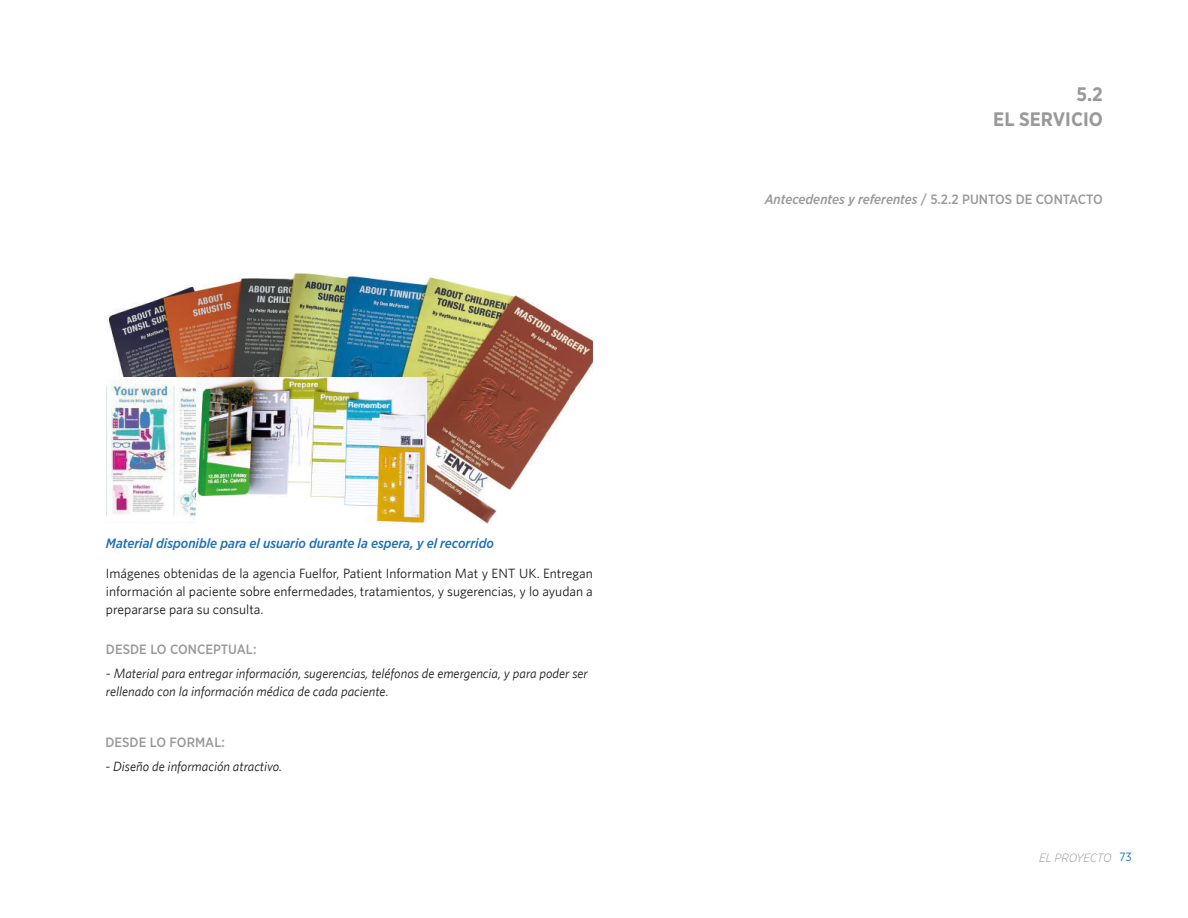
<style>
.page{position:relative;width:1188px;height:918px;background:#fff}
.page>*{position:absolute;margin:0;border:0;box-sizing:border-box;transform-origin:0 0}
.t1{font:700 19.5px/25.5px "Gotham Narrow";color:#999;text-align:right}
.t2{font:13.5px/18px "Whitney";color:#1d1d1b;text-align:justify}
.t3{font:italic 13.5px/18px "Whitney";color:#1d1d1b}
.t4{font:italic 500 13.5px "Gotham Narrow";color:#1d70b8}
.t5{font:italic 500 13.5px "Gotham Narrow";color:#999}
.t6{font:500 13.5px "Gotham Narrow";color:#999}
.t7{font:italic 300 12px "Gotham Narrow";letter-spacing:-.005em;color:#999}
.s1{font-style:normal}
.s2{font-weight:400;font-style:normal;color:#1d70b8}
</style>
<div class="page">
<img style="left:107px;top:273px;width:486px;height:250px">
<img style="left:107px;top:378px;width:89px;height:145px">
<img style="left:196px;top:378px;width:231px;height:145px">
<p class="t4" style="left:106px;top:535px;width:390px">Material disponible para el usuario durante la espera, y el recorrido</p>
<p class="t2" style="left:106px;top:564px;width:488px">Imágenes obtenidas de la agencia Fuelfor, Patient Information Mat y ENT UK. Entregan información al paciente sobre enfermedades, tratamientos, y sugerencias, y lo ayudan a prepararse para su consulta.</p>
<p class="t6" style="left:106px;top:641px;width:152px">DESDE LO CONCEPTUAL:</p>
<p class="t3" style="left:106px;top:664px;width:483px">- Material para entregar información, sugerencias, teléfonos de emergencia, y para poder ser rellenado con la información médica de cada paciente.</p>
<p class="t6" style="left:105px;top:734px;width:121px">DESDE LO FORMAL:</p>
<p class="t3" style="left:105px;top:757px;width:178px">- Diseño de información atractivo.</p>
<h1 class="t1" style="left:993px;top:81px;width:111px">5.2<br>EL SERVICIO</h1>
<p class="t5" style="left:765px;top:191px;width:340px">Antecedentes y referentes <span class="s1">/ 5.2.2 PUNTOS DE CONTACTO</span></p>
<p class="t7" style="left:1039px;top:850px;width:94px">EL PROYECTO <span class="s2">73</span></p>
</div>
